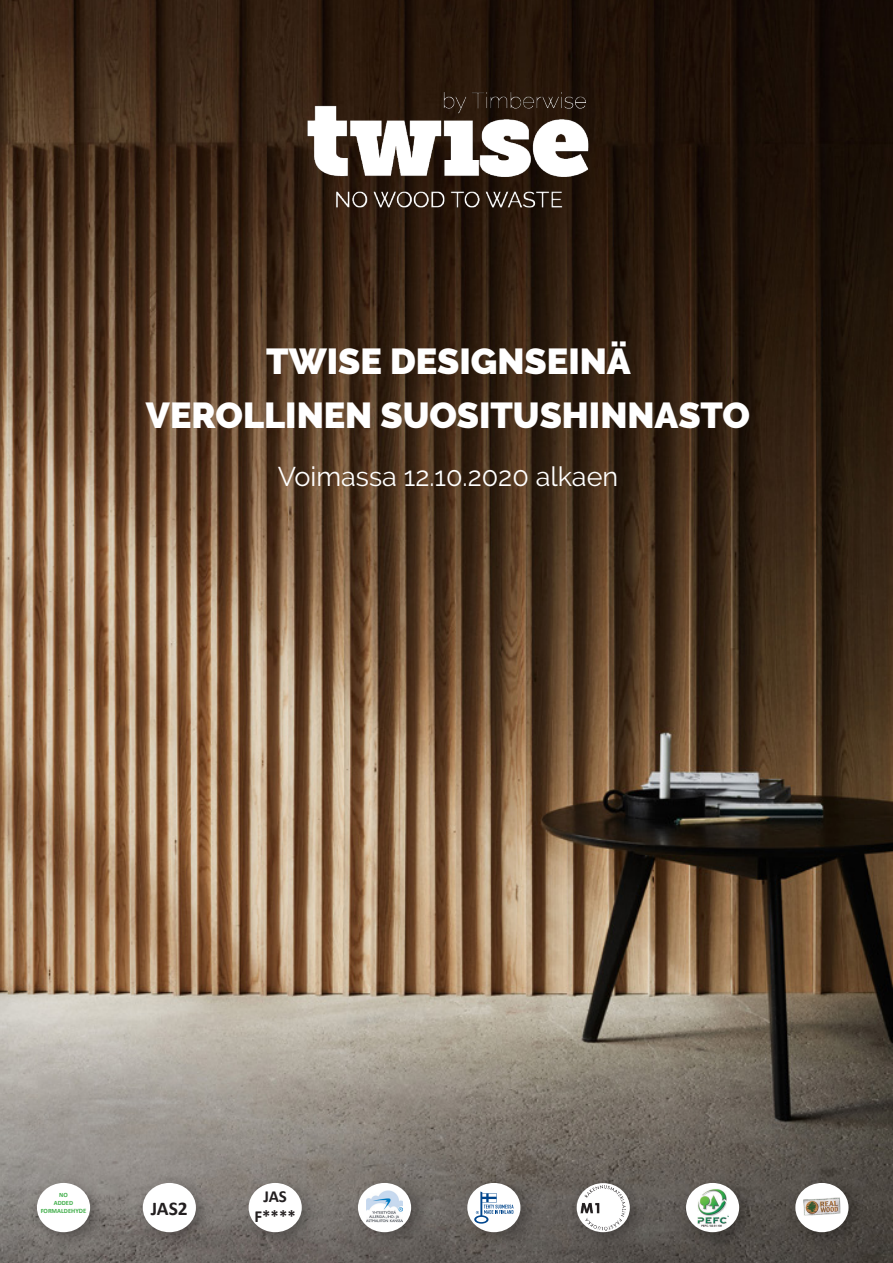
<style>
.page{position:relative;width:893px;height:1263px;background:#fff}
.page>*{position:absolute;margin:0;border:0;box-sizing:border-box;transform-origin:0 0}
.t1{font:900 36px "Raleway";color:#fff}
.t2{font:27px "Raleway";color:#fff}
.t3{font:700 19.5px "Calibri";color:#231f20}
.t4{font:700 16.95px/20.2px "Calibri";color:#231f20;text-align:center}
.t5{font:700 6.45px/7.9px "Calibri";color:#40ae49;text-align:center}
.s1{font-size:6.6px}
</style>
<div class="page">
<img style="left:0;top:0;width:893px;height:1263px">
<img style="left:256px;top:54px;width:384px;height:172px">
<div style="left:460px;top:1173px;width:81px;height:76px;background:#231f20;opacity:.35"></div>
<div style="left:467px;top:1183px;width:53px;height:49px;background:#fff;border-radius:50%"></div>
<svg style="left:474px;top:1191px;width:40px;height:33px"></svg>
<div style="left:351px;top:1173px;width:80px;height:76px;background:#231f20;opacity:.35"></div>
<div style="left:358px;top:1183px;width:53px;height:49px;background:#fff;border-radius:50%"></div>
<img style="left:366px;top:1191px;width:37px;height:32px">
<div style="left:240px;top:1174px;width:81px;height:77px;background:#231f20;opacity:.35"></div>
<div style="left:249px;top:1183px;width:53px;height:49px;background:#fff;border-radius:50%"></div>
<div style="left:134px;top:1174px;width:81px;height:77px;background:#231f20;opacity:.35"></div>
<div style="left:143px;top:1183px;width:53px;height:49px;background:#fff;border-radius:50%"></div>
<div style="left:787px;top:1174px;width:80px;height:77px;background:#231f20;opacity:.35"></div>
<div style="left:795px;top:1183px;width:53px;height:49px;background:#fff;border-radius:50%"></div>
<img style="left:803px;top:1197px;width:38px;height:18px">
<div style="left:678px;top:1174px;width:80px;height:77px;background:#231f20;opacity:.35"></div>
<div style="left:686px;top:1183px;width:53px;height:49px;background:#fff;border-radius:50%"></div>
<img style="left:697px;top:1189px;width:31px;height:37px">
<div style="left:29px;top:1174px;width:80px;height:77px;background:#231f20;opacity:.35"></div>
<div style="left:37px;top:1183px;width:53px;height:49px;background:#fff;border-radius:50%"></div>
<div style="left:568px;top:1175px;width:81px;height:76px;background:#231f20;opacity:.35"></div>
<svg style="left:577px;top:1183px;width:53px;height:49px"></svg>
<img style="left:581px;top:1185px;width:45px;height:45px">
<p class="t1" style="left:266px;top:340px;width:366px">TWISE DESIGNSEINÄ</p>
<p class="t1" style="left:146px;top:394px;width:606px">VEROLLINEN SUOSITUSHINNASTO</p>
<p class="t2" style="left:278px;top:460px;width:342px">Voimassa 12.10.2020 alkaen</p>
<p class="t5" style="left:41px;top:1191px;width:47px">NO<br>ADDED<br>FORMALDE<span class="s1">HYDE</span></p>
<p class="t3" style="left:151px;top:1194px;width:38px">JAS2</p>
<p class="t4" style="left:254px;top:1186px;width:43px">JAS<br>F****</p>
</div>
